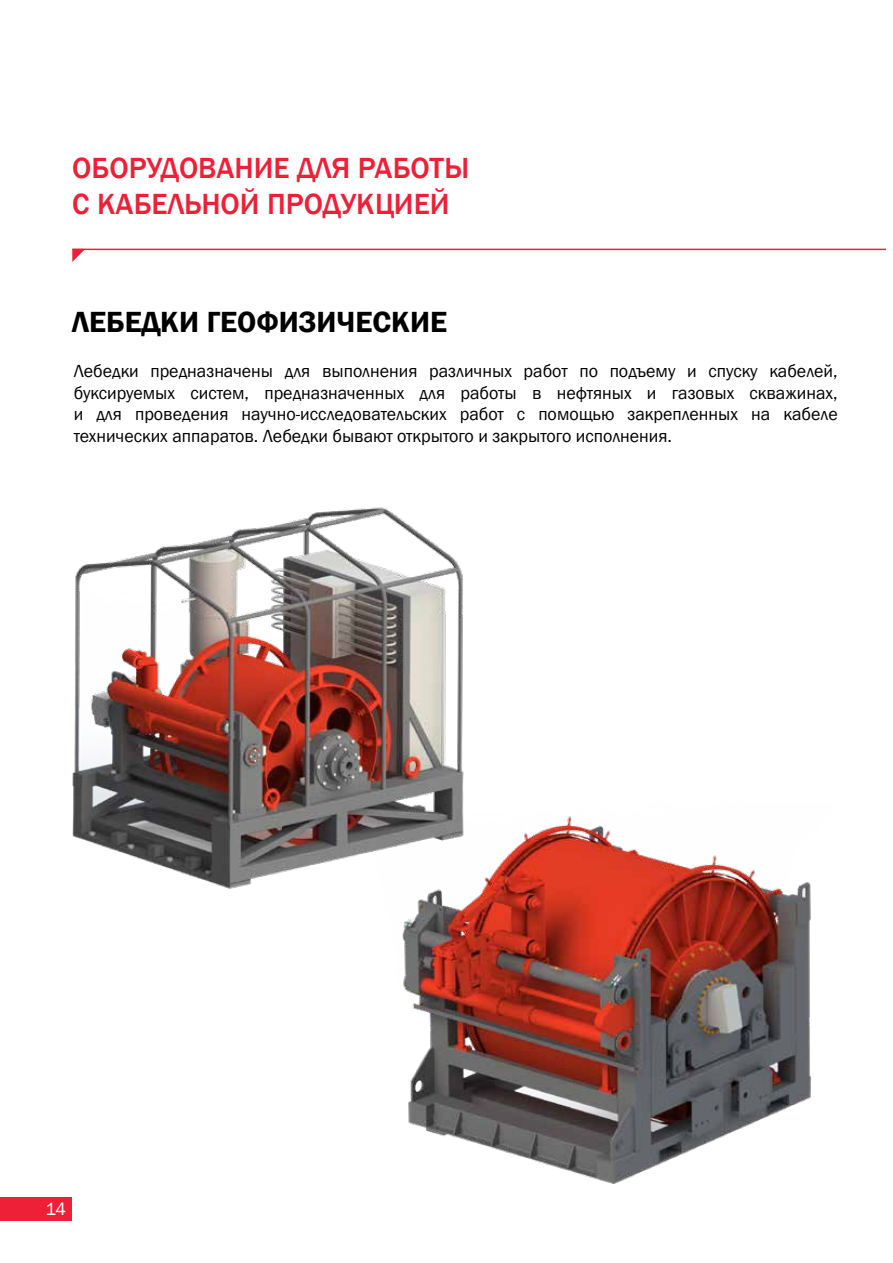
<style>
.page{position:relative;width:893px;height:1263px;background:#fff}
.page>*{position:absolute;margin:0;border:0;box-sizing:border-box;transform-origin:0 0}
.t1{font:500 30px/36px "Franklin Gothic";color:#ee2038}
.t2{font:600 30px "Franklin Gothic";color:#000}
.t3{font:18px/21.6px "Franklin Gothic";color:#000;text-align:justify}
.t4{font:18px "Franklin Gothic";color:#fff}
</style>
<div class="page">
<div style="left:0;top:1197px;width:72px;height:23px;background:#ee2038"></div>
<svg style="left:72px;top:250px;width:13px;height:12px"></svg>
<hr style="left:72px;top:249px;width:821px;height:1px;background:#ee2038">
<img style="left:402px;top:816px;width:409px;height:368px">
<img style="left:72px;top:507px;width:419px;height:397px">
<h1 class="t1" style="left:72px;top:151px;width:399px">ОБОРУДОВАНИЕ ДЛЯ РАБОТЫ<br>С КАБЕЛЬНОЙ ПРОДУКЦИЕЙ</h1>
<h1 class="t2" style="left:72px;top:303px;width:377px">ЛЕБЕДКИ ГЕОФИЗИЧЕСКИЕ</h1>
<p class="t3" style="left:74px;top:361px;width:765px">Лебедки предназначены для выполнения различных работ по подъему и спуску кабелей, буксируемых систем, предназначенных для работы в нефтяных и газовых скважинах, и для проведения научно-исследовательских работ с помощью закрепленных на кабеле технических аппаратов. Лебедки бывают открытого и закрытого исполнения.</p>
<p class="t4" style="left:45px;top:1198px;width:22px">14</p>
</div>
